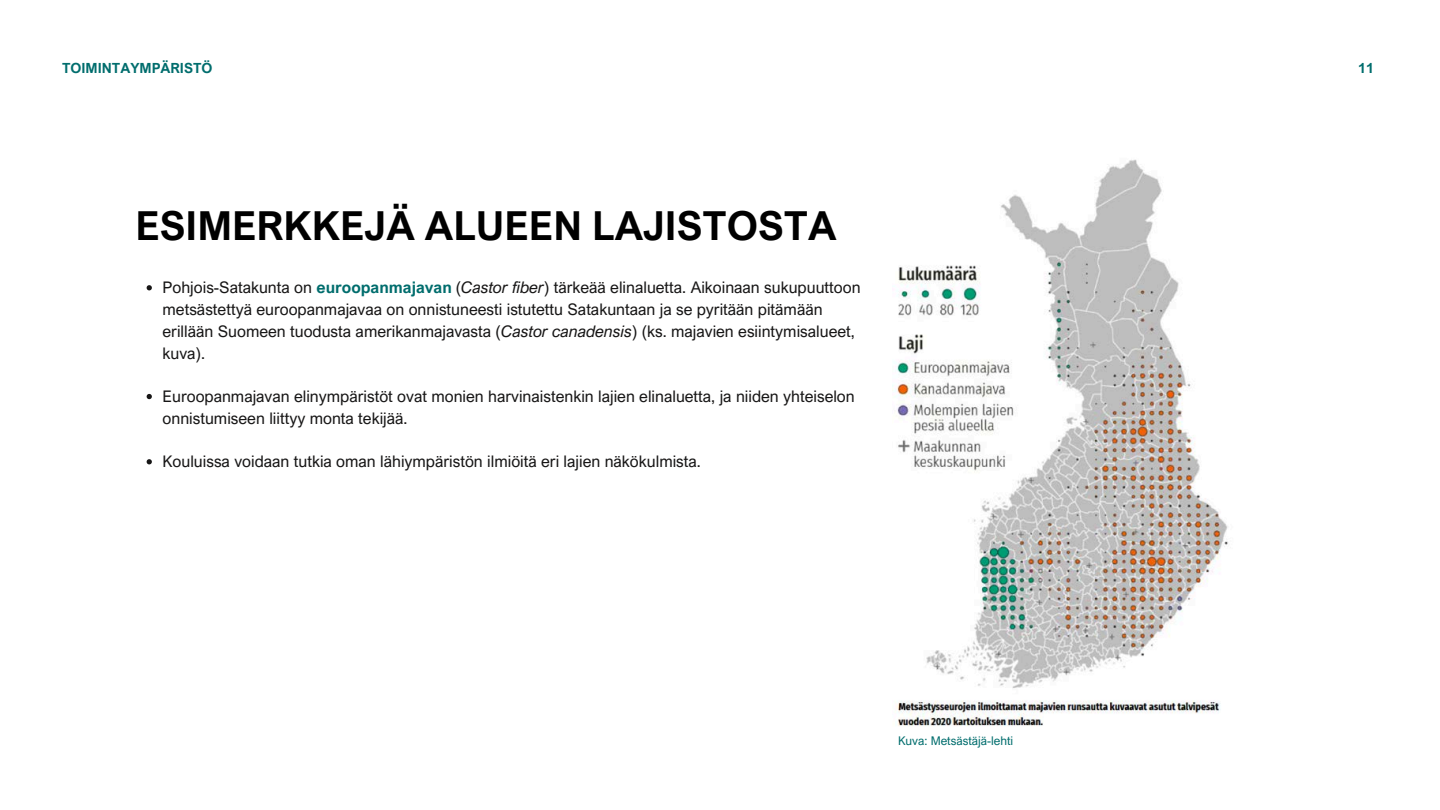
<style>
.page{position:relative;width:1440px;height:810px;background:#fff}
.page>*{position:absolute;margin:0;border:0;box-sizing:border-box;transform-origin:0 0}
.t1{font:700 40px "Arial Nova";color:#000}
.t2{font:16px/21.8px "Arial Nova";color:#171616}
.t3{font:700 14px "Arial Nova";color:#006d6d}
.t4{font:12px "Arial Nova";color:#006d6d}
.s1{font-weight:700;color:#006d6d}
.s2{font-style:italic}
</style>
<div class="page">
<img style="left:892px;top:159px;width:336px;height:567px">
<svg style="left:147px;top:285px;width:5px;height:5px"></svg>
<svg style="left:147px;top:394px;width:5px;height:5px"></svg>
<svg style="left:147px;top:459px;width:5px;height:5px"></svg>
<p class="t3" style="left:62px;top:59px;width:152px">TOIMINTAYMPÄRISTÖ</p>
<h1 class="t1" style="left:135px;top:200px;width:703px">ESIMERKKEJÄ ALUEEN LAJISTOSTA</h1>
<p class="t2" style="left:163px;top:276px;width:700px">Pohjois-Satakunta on <span class="s1">euroopanmajavan</span> (<span class="s2">Castor fiber</span>) tärkeää elinaluetta. Aikoinaan sukupuuttoon metsästettyä euroopanmajavaa on onnistuneesti istutettu Satakuntaan ja se pyritään pitämään erillään Suomeen tuodusta amerikanmajavasta (<span class="s2">Castor canadensis</span>) (ks. majavien esiintymisalueet, kuva).</p>
<p class="t2" style="left:163px;top:385px;width:694px">Euroopanmajavan elinympäristöt ovat monien harvinaistenkin lajien elinaluetta, ja niiden yhteiselon onnistumiseen liittyy monta tekijää.</p>
<p class="t2" style="left:163px;top:450px;width:540px">Kouluissa voidaan tutkia oman lähiympäristön ilmiöitä eri lajien näkökulmista.</p>
<p class="t4" style="left:898px;top:733px;width:117px">Kuva: Metsästäjä-lehti</p>
<p class="t3" style="left:1358px;top:59px;width:17px">11</p>
</div>
